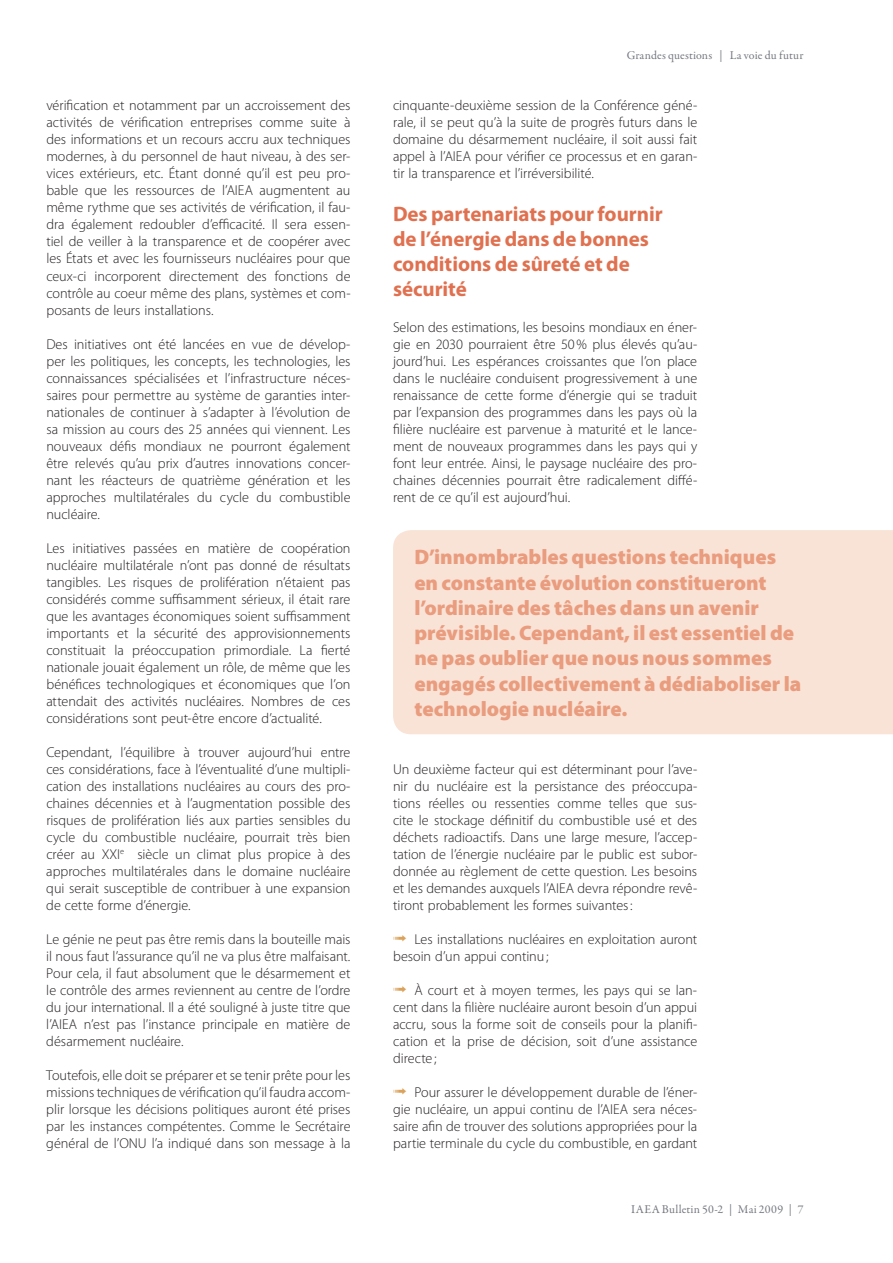
<style>
.page{position:relative;width:893px;height:1263px;background:#fff}
.page>*{position:absolute;margin:0;border:0;box-sizing:border-box;transform-origin:0 0}
.t1{font:900 21px/25.2px "Myriad Pro";color:#e99c7e}
.t2{font:700 21px/25.2px "Myriad Pro";letter-spacing:-.005em;color:#e07150}
.t3{font:300 14.4px/17px "Myriad Pro";color:#231f20;text-align:justify}
.t4{font:12px "Garamond Premr Pro";letter-spacing:.015em;color:#75787f}
.s1{color:#daa25b}
</style>
<div class="page">
<div style="left:393px;top:530px;width:499px;height:204px;background:#f9e3d7"></div>
<p class="t3" style="left:46px;top:98px;width:306px">vérification et notamment par un accroissement des activités de vérification entreprises comme suite à des informations et un recours accru aux techniques modernes, à du personnel de haut niveau, à des ser&shy;vices extérieurs, etc. Étant donné qu’il est peu pro&shy;bable que les ressources de l’AIEA augmentent au même rythme que ses activités de vérification, il fau&shy;dra également redoubler d’efficacité. Il sera essen&shy;tiel de veiller à la transparence et de coopérer avec les États et avec les fournisseurs nucléaires pour que ceux-ci incorporent directement des fonctions de contrôle au coeur même des plans, systèmes et com&shy;posants de leurs installations.</p>
<p class="t3" style="left:46px;top:336px;width:306px">Des initiatives ont été lancées en vue de dévelop&shy;per les politiques, les concepts, les technologies, les connaissances spécialisées et l’infrastructure néces&shy;saires pour permettre au système de garanties inter&shy;nationales de continuer à s’adapter à l’évolution de sa mission au cours des 25 années qui viennent. Les nouveaux défis mondiaux ne pourront également être relevés qu’au prix d’autres innovations concer&shy;nant les réacteurs de quatrième génération et les approches multilatérales du cycle du combustible nucléaire.</p>
<p class="t3" style="left:46px;top:540px;width:306px">Les initiatives passées en matière de coopération nucléaire multilatérale n’ont pas donné de résultats tangibles. Les risques de prolifération n’étaient pas considérés comme suffisamment sérieux, il était rare que les avantages économiques soient suffisamment importants et la sécurité des approvisionnements constituait la préoccupation primordiale. La fierté nationale jouait également un rôle, de même que les bénéfices technologiques et économiques que l’on attendait des activités nucléaires. Nombres de ces considérations sont peut-être encore d’actualité.</p>
<p class="t3" style="left:46px;top:744px;width:306px">Cependant, l’équilibre à trouver aujourd’hui entre ces considérations, face à l’éventualité d’une multipli&shy;cation des installations nucléaires au cours des pro&shy;chaines décennies et à l’augmentation possible des risques de prolifération liés aux parties sensibles du cycle du combustible nucléaire, pourrait très bien créer au XXI<sup>e</sup> siècle un climat plus propice à des approches multilatérales dans le domaine nucléaire qui serait susceptible de contribuer à une expansion de cette forme d’énergie.</p>
<p class="t3" style="left:46px;top:932px;width:306px">Le génie ne peut pas être remis dans la bouteille mais il nous faut l’assurance qu’il ne va plus être malfaisant.<br>Pour cela, il faut absolument que le désarmement et le contrôle des armes reviennent au centre de l’ordre du jour international. Il a été souligné à juste titre que l’AIEA n’est pas l’instance principale en matière de désarmement nucléaire.</p>
<p class="t3" style="left:46px;top:1068px;width:306px">Toutefois, elle doit se préparer et se tenir prête pour les missions techniques de vérification qu’il faudra accom&shy;plir lorsque les décisions politiques auront été prises par les instances compétentes. Comme le Secrétaire général de l’ONU l’a indiqué dans son message à la</p>
<p class="t4" style="left:626px;top:51px;width:178px">Grandes questions | La voie du futur</p>
<p class="t3" style="left:393px;top:98px;width:306px">cinquante-deuxième session de la Conférence géné&shy;rale, il se peut qu’à la suite de progrès futurs dans le domaine du désarmement nucléaire, il soit aussi fait appel à l’AIEA pour vérifier ce processus et en garan&shy;tir la transparence et l’irréversibilité.</p>
<h1 class="t2" style="left:393px;top:203px;width:271px">Des partenariats pour fournir de l’énergie dans de bonnes conditions de sûreté et de sécurité</h1>
<p class="t3" style="left:393px;top:319px;width:306px">Selon des estimations, les besoins mondiaux en éner&shy;gie en 2030 pourraient être 50 % plus élevés qu’au&shy;jourd’hui. Les espérances croissantes que l’on place dans le nucléaire conduisent progressivement à une renaissance de cette forme d’énergie qui se traduit par l’expansion des programmes dans les pays où la filière nucléaire est parvenue à maturité et le lance&shy;ment de nouveaux programmes dans les pays qui y font leur entrée. Ainsi, le paysage nucléaire des pro&shy;chaines décennies pourrait être radicalement diffé&shy;rent de ce qu’il est aujourd’hui.</p>
<p class="t1" style="left:414px;top:546px;width:388px">D’innombrables questions techniques en constante évolution constitueront l’ordinaire des tâches dans un avenir prévisible. Cependant, il est essentiel de ne pas oublier que nous nous sommes engagés collectivement à dédiaboliser la technologie nucléaire.</p>
<p class="t3" style="left:393px;top:761px;width:306px">Un deuxième facteur qui est déterminant pour l’ave&shy;nir du nucléaire est la persistance des préoccupa&shy;tions réelles ou ressenties comme telles que sus&shy;cite le stockage définitif du combustible usé et des déchets radioactifs. Dans une large mesure, l’accep&shy;tation de l’énergie nucléaire par le public est subor&shy;donnée au règlement de cette question. Les besoins et les demandes auxquels l’AIEA devra répondre revê&shy;tiront probablement les formes suivantes :</p>
<p class="t3" style="left:393px;top:932px;width:306px"><span class="s1">➟</span> Les installations nucléaires en exploitation auront besoin d’un appui continu ;</p>
<p class="t3" style="left:393px;top:983px;width:306px"><span class="s1">➟</span> À court et à moyen termes, les pays qui se lan&shy;cent dans la filière nucléaire auront besoin d’un appui accru, sous la forme soit de conseils pour la planifi&shy;cation et la prise de décision, soit d’une assistance directe ;</p>
<p class="t3" style="left:393px;top:1085px;width:306px"><span class="s1">➟</span> Pour assurer le développement durable de l’éner&shy;gie nucléaire, un appui continu de l’AIEA sera néces&shy;saire afin de trouver des solutions appropriées pour la partie terminale du cycle du combustible, en gardant</p>
<p class="t4" style="left:631px;top:1204px;width:174px">IAEA Bulletin 50-2 | Mai 2009 | 7</p>
</div>
